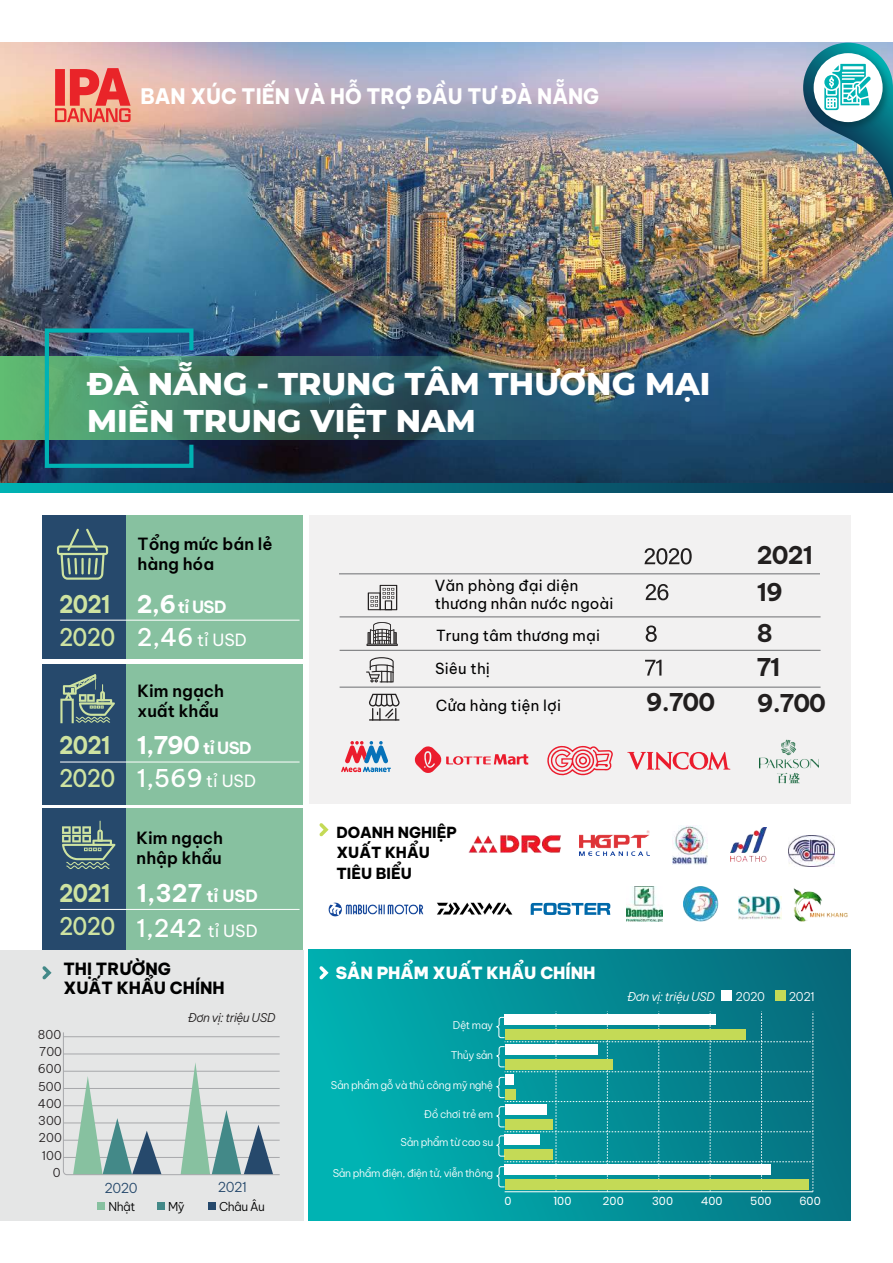
<style>
.page{position:relative;width:893px;height:1263px;background:#fff}
.page>*{position:absolute;margin:0;border:0;box-sizing:border-box;transform-origin:0 0}
.t1{font:800 31.5px/36.5px "Montserrat";color:#fff}
.t2{font:700 24px/33px "Be Vietnam Pro";letter-spacing:-.035em;color:#fff}
.t3{font:700 24px "Be Vietnam Pro";letter-spacing:-.035em;color:#221f1f}
.t4{font:500 24px "Be Vietnam Pro";color:#fff}
.t5{font:800 21px "Be Vietnam Pro";color:#fff;scale:.96 1}
.t6{font:600 16.5px/19.8px "Be Vietnam Pro";color:#000}
.t7{font:700 16.5px/33px "Be Vietnam Pro";color:#fff}
.t8{font:800 16.5px/19.8px "Be Vietnam Pro";color:#000}
.t9{font:900 16.5px "Be Vietnam Pro";color:#fff}
.t10{font:15px/18px "Be Vietnam Pro";letter-spacing:.01em;color:#000}
.t11{font:800 15px/20.4px "Be Vietnam Pro";color:#000}
.t12{font:300 13.5px "Be Vietnam Pro";letter-spacing:-.035em;color:#26496c}
.t13{font:300 12px "Be Vietnam Pro";color:#231f20}
.t14{font:italic 300 12px "Be Vietnam Pro";letter-spacing:-.035em;color:#fff}
.t15{font:italic 300 12px "Be Vietnam Pro";letter-spacing:-.035em;color:#221f1f}
.t16{font:300 12px "Be Vietnam Pro";letter-spacing:-.035em;color:#000}
.t17{font:300 12px "Be Vietnam Pro";letter-spacing:-.035em;color:#fff}
.t18{font:11.4px "Poppins";letter-spacing:.01em;color:#fff}
.t19{font:300 10.5px "Be Vietnam Pro";letter-spacing:-.035em;color:#fff}
.s1{font-size:24px;color:#cee3a1}
.s2{font-size:24px}
.s3{font-weight:500;font-size:24px;color:#cee3a1}
.s4{font-weight:500;font-size:24px}
.s5{font-weight:400}
.s6{color:#cee3a1}
.s7{font-size:16.5px}
.s8{font-weight:500;color:#cee3a1}
.s9{font-weight:500}
.s10{font-weight:400;font-size:16.5px}
</style>
<div class="page">
<img style="left:0;top:43px;width:893px;height:440px">
<svg style="left:0;top:356px;width:774px;height:84px;background:#34626a"></svg>
<div style="left:43px;top:515px;width:260px;height:144px;background:#87c1a0"></div>
<div style="left:309px;top:515px;width:541px;height:289px;background:#f2f1f1"></div>
<div style="left:0;top:950px;width:303px;height:270px;background:#e5e6e6"></div>
<svg style="left:309px;top:950px;width:541px;height:270px;background:#02969d"></svg>
<svg style="left:0;top:483px;width:893px;height:10px;background:#066e7e"></svg>
<div style="left:43px;top:515px;width:83px;height:144px;background:#26496c"></div>
<svg style="left:366px;top:657px;width:28px;height:25px"></svg>
<svg style="left:57px;top:529px;width:51px;height:51px"></svg>
<hr style="left:60px;top:620px;width:240px;height:1px;background:#fff">
<svg style="left:646px;top:584px;width:22px;height:16px"></svg>
<svg style="left:645px;top:548px;width:47px;height:16px"></svg>
<hr style="left:340px;top:617px;width:480px;height:1px;background:#6d6e71">
<hr style="left:340px;top:650px;width:480px;height:1px;background:#6d6e71">
<hr style="left:340px;top:687px;width:480px;height:1px;background:#6d6e71">
<hr style="left:339px;top:574px;width:481px;height:1px;background:#6d6e71">
<div style="left:42px;top:664px;width:261px;height:140px;background:#87c1a0"></div>
<div style="left:42px;top:664px;width:84px;height:140px;background:#26496c"></div>
<hr style="left:60px;top:762px;width:240px;height:1px;background:#fff">
<svg style="left:60px;top:674px;width:55px;height:49px"></svg>
<div style="left:42px;top:808px;width:261px;height:142px;background:#87c1a0"></div>
<div style="left:42px;top:808px;width:84px;height:142px;background:#26496c"></div>
<hr style="left:60px;top:909px;width:240px;height:1px;background:#fff">
<svg style="left:62px;top:821px;width:54px;height:48px"></svg>
<svg style="left:369px;top:694px;width:31px;height:27px"></svg>
<svg style="left:368px;top:585px;width:29px;height:25px"></svg>
<svg style="left:646px;top:625px;width:11px;height:17px"></svg>
<svg style="left:645px;top:660px;width:16px;height:15px"></svg>
<svg style="left:367px;top:622px;width:31px;height:24px"></svg>
<svg style="left:55px;top:68px;width:76px;height:54px;background:#ec685d"></svg>
<div style="left:775px;top:990px;width:11px;height:11px;background:#c4da56"></div>
<div style="left:721px;top:990px;width:11px;height:11px;background:#fff"></div>
<svg style="left:496px;top:1011px;width:318px;height:181px;background:#46a398"></svg>
<div style="left:97px;top:1202px;width:8px;height:8px;background:#87c1a0"></div>
<div style="left:157px;top:1202px;width:8px;height:8px;background:#438988"></div>
<div style="left:208px;top:1202px;width:7px;height:8px;background:#26496c"></div>
<img style="left:627px;top:887px;width:35px;height:35px">
<img style="left:730px;top:827px;width:37px;height:34px">
<img style="left:683px;top:887px;width:36px;height:35px">
<img style="left:788px;top:835px;width:46px;height:32px">
<img style="left:673px;top:826px;width:34px;height:38px">
<img style="left:468px;top:835px;width:93px;height:18px">
<svg style="left:319px;top:966px;width:10px;height:13px"></svg>
<svg style="left:319px;top:823px;width:10px;height:13px"></svg>
<svg style="left:42px;top:966px;width:10px;height:13px"></svg>
<svg style="left:43px;top:326px;width:153px;height:144px;background:#3a8178"></svg>
<svg style="left:63px;top:1032px;width:217px;height:143px"></svg>
<img style="left:803px;top:43px;width:90px;height:159px">
<img style="left:580px;top:830px;width:69px;height:25px">
<img style="left:739px;top:896px;width:43px;height:24px">
<img style="left:793px;top:888px;width:55px;height:34px">
<img style="left:329px;top:902px;width:94px;height:14px">
<img style="left:437px;top:902px;width:76px;height:13px">
<img style="left:530px;top:902px;width:80px;height:13px">
<svg style="left:341px;top:741px;width:50px;height:31px"></svg>
<svg style="left:415px;top:746px;width:113px;height:27px"></svg>
<svg style="left:547px;top:745px;width:66px;height:31px"></svg>
<svg style="left:627px;top:752px;width:103px;height:18px"></svg>
<img style="left:759px;top:739px;width:60px;height:45px">
<h3 class="t5" style="left:140px;top:79px;width:479px">BAN XÚC TIẾN VÀ HỖ TRỢ ĐẦU TƯ ĐÀ NẴNG</h3>
<h1 class="t1" style="left:87px;top:364px;width:625px">ĐÀ NẴNG - TRUNG TÂM THƯƠNG MẠI<br>MIỀN TRUNG VIỆT NAM</h1>
<h3 class="t6" style="left:138px;top:532px;width:137px">Tổng mức bán lẻ hàng hóa</h3>
<h3 class="t7" style="left:59px;top:588px;width:189px"><span class="s1">2021</span> <span class="s2">2,6</span> tỉ USD<br><span class="s3">2020</span> <span class="s4">2,46</span> <span class="s5">tỉ USD</span></h3>
<h3 class="t6" style="left:138px;top:680px;width:88px">Kim ngạch xuất khẩu</h3>
<h2 class="t2" style="left:59px;top:726px;width:199px"><span class="s6">2021</span> 1,790 <span class="s7">tỉ USD<br></span><span class="s8">2020</span> <span class="s9">1,569</span> <span class="s10">tỉ USD</span></h2>
<h3 class="t6" style="left:137px;top:827px;width:88px">Kim ngạch nhập khẩu</h3>
<h2 class="t2" style="left:59px;top:874px;width:200px"><span class="s6">2021</span> 1,327 <span class="s7">tỉ USD<br></span><span class="s8">2020</span></h2>
<h2 class="t4" style="left:137px;top:908px;width:123px">1,242 <span class="s10">tỉ USD</span></h2>
<h3 class="t8" style="left:63px;top:957px;width:163px">THỊ TRƯỜNG<br>XUẤT KHẨU CHÍNH</h3>
<p class="t13" style="left:38px;top:1025px;width:25px">800</p>
<p class="t13" style="left:39px;top:1042px;width:24px">700</p>
<p class="t13" style="left:38px;top:1059px;width:25px">600</p>
<p class="t13" style="left:38px;top:1076px;width:25px">500</p>
<p class="t13" style="left:38px;top:1094px;width:25px">400</p>
<p class="t13" style="left:38px;top:1111px;width:25px">300</p>
<p class="t13" style="left:39px;top:1128px;width:25px">200</p>
<p class="t13" style="left:42px;top:1145px;width:22px">100</p>
<p class="t13" style="left:53px;top:1163px;width:9px">0</p>
<p class="t15" style="left:188px;top:1008px;width:89px">Đơn vị: triệu USD</p>
<p class="t12" style="left:105px;top:1177px;width:35px">2020</p>
<p class="t12" style="left:218px;top:1176px;width:31px">2021</p>
<p class="t16" style="left:108px;top:1197px;width:29px">Nhật</p>
<p class="t16" style="left:168px;top:1197px;width:18px">Mỹ</p>
<p class="t16" style="left:219px;top:1197px;width:47px">Châu Âu</p>
<h2 class="t3" style="left:757px;top:535px;width:58px">2021</h2>
<h3 class="t10" style="left:435px;top:575px;width:180px">Văn phòng đại diện thương nhân nước ngoài</h3>
<h2 class="t3" style="left:757px;top:572px;width:28px">19</h2>
<h3 class="t10" style="left:436px;top:624px;width:165px">Trung tâm thương mại</h3>
<h2 class="t3" style="left:757px;top:613px;width:18px">8</h2>
<h3 class="t10" style="left:435px;top:657px;width:56px">Siêu thị</h3>
<h2 class="t3" style="left:757px;top:647px;width:25px">71</h2>
<h3 class="t10" style="left:436px;top:695px;width:127px">Cửa hàng tiện lợi</h3>
<h2 class="t3" style="left:757px;top:683px;width:71px">9.700</h2>
<h2 class="t3" style="left:646px;top:682px;width:71px">9.700</h2>
<h3 class="t11" style="left:336px;top:820px;width:122px">DOANH NGHIỆP<br>XUẤT KHẨU<br>TIÊU BIỂU</h3>
<h3 class="t9" style="left:336px;top:959px;width:261px">SẢN PHẨM XUẤT KHẨU CHÍNH</h3>
<p class="t19" style="left:453px;top:1017px;width:42px">Dệt may</p>
<p class="t19" style="left:451px;top:1047px;width:44px">Thủy sản</p>
<p class="t19" style="left:331px;top:1076px;width:164px">Sản phẩm gỗ và thủ công mỹ nghệ</p>
<p class="t19" style="left:424px;top:1106px;width:71px">Đồ chơi trẻ em</p>
<p class="t19" style="left:400px;top:1134px;width:94px">Sản phẩm từ cao su</p>
<p class="t19" style="left:333px;top:1164px;width:162px">Sản phẩm điện, điện tử, viễn thông</p>
<p class="t14" style="left:627px;top:986px;width:89px">Đơn vị: triệu USD</p>
<p class="t17" style="left:735px;top:986px;width:31px">2020</p>
<p class="t17" style="left:789px;top:986px;width:28px">2021</p>
<p class="t18" style="left:505px;top:1195px;width:9px">0</p>
<p class="t18" style="left:554px;top:1195px;width:19px">100</p>
<p class="t18" style="left:603px;top:1195px;width:22px">200</p>
<p class="t18" style="left:652px;top:1195px;width:23px">300</p>
<p class="t18" style="left:701px;top:1195px;width:23px">400</p>
<p class="t18" style="left:750px;top:1195px;width:23px">500</p>
<p class="t18" style="left:799px;top:1195px;width:23px">600</p>
</div>
